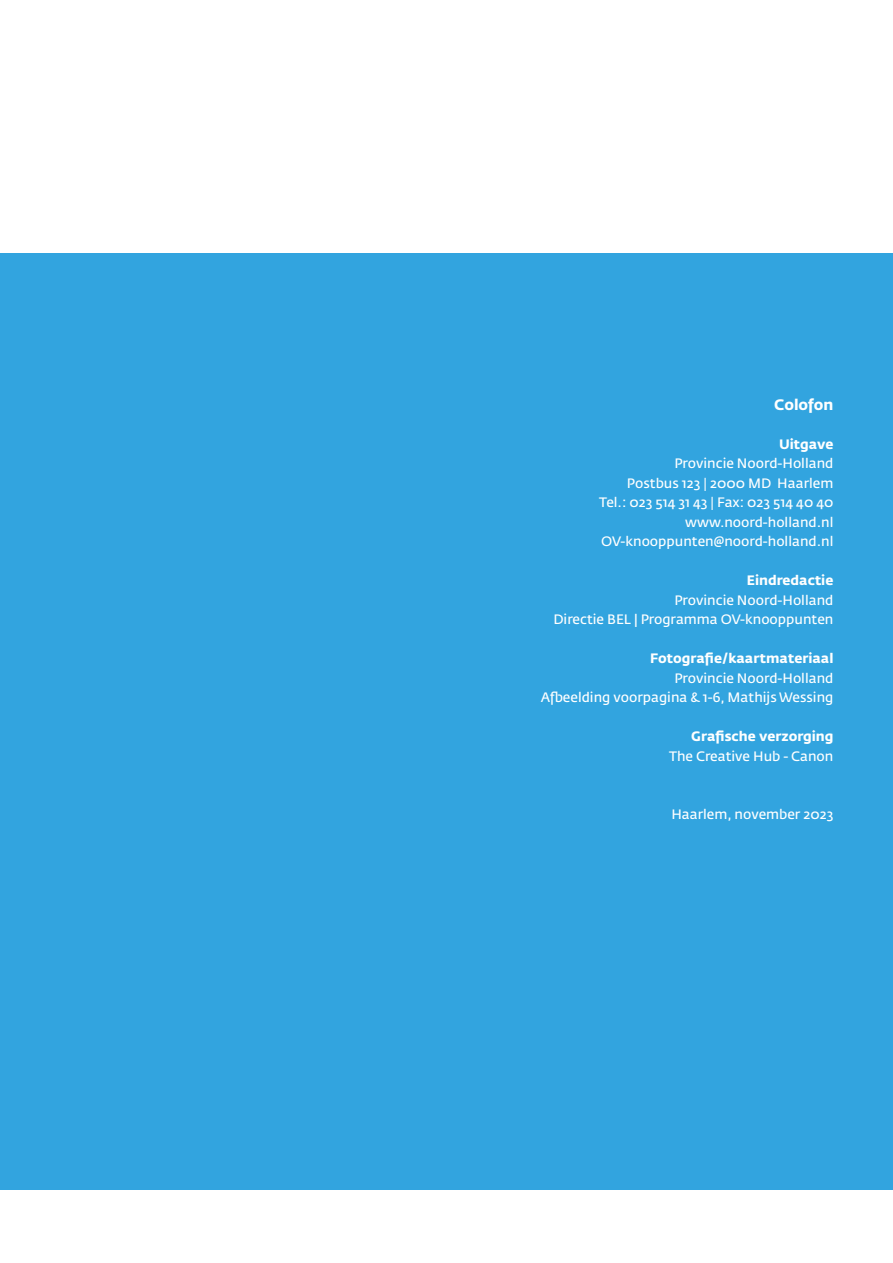
<style>
.page{position:relative;width:893px;height:1263px;background:#fff}
.page>*{position:absolute;margin:0;border:0;box-sizing:border-box;transform-origin:0 0}
.t1{font:700 15px "Fedra Sans Std";color:#fff}
.t2{font:600 13.5px/19.5px "Fedra Sans Std";color:#fff;text-align:right}
.t3{font:700 13.5px "Fedra Sans Std";color:#fff}
.s1{font-weight:400}
</style>
<div class="page">
<div style="left:0;top:254px;width:893px;height:936px;background:#32a4df"></div>
<p class="t1" style="left:774px;top:395px;width:61px">Colofon</p>
<p class="t3" style="left:779px;top:435px;width:56px">Uitgave</p>
<p class="t2" style="left:599px;top:454px;width:236px">Provincie Noord-Holland<br>Postbus 123 <span class="s1">|</span> 2000 MD Haarlem<br>Tel.: 023 514 31 43 <span class="s1">|</span> Fax: 023 514 40 40 www.noord-holland.nl<br>OV-knooppunten@noord-holland.nl</p>
<p class="t3" style="left:747px;top:571px;width:88px">Eindredactie</p>
<p class="t2" style="left:553px;top:590px;width:282px">Provincie Noord-Holland<br>Directie BEL | Programma OV-knooppunten</p>
<p class="t3" style="left:650px;top:649px;width:185px">Fotografie/kaartmateriaal</p>
<p class="t2" style="left:541px;top:668px;width:294px">Provincie Noord-Holland<br>Afbeelding voorpagina &amp; 1-6, Mathijs Wessing</p>
<p class="t3" style="left:691px;top:727px;width:144px">Grafische verzorging</p>
<p class="t2" style="left:669px;top:746px;width:166px">The Creative Hub - Canon</p>
<p class="t2" style="left:671px;top:805px;width:164px">Haarlem, november 2023</p>
</div>
